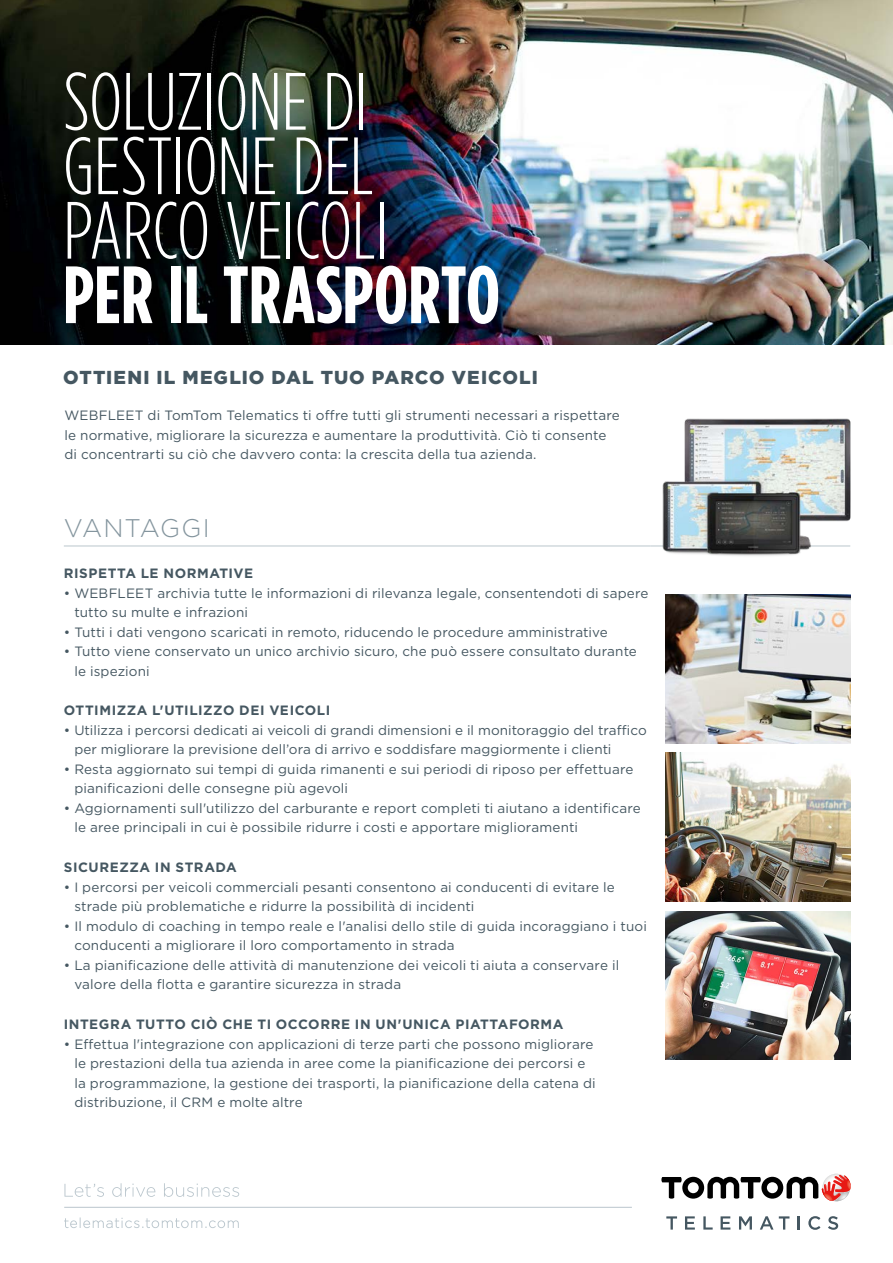
<style>
.page{position:relative;width:893px;height:1263px;background:#fff}
.page>*{position:absolute;margin:0;border:0;box-sizing:border-box;transform-origin:0 0}
.t1{font:300 81px/64.5px "Gotham Condensed";letter-spacing:-.005em;color:#fff}
.t2{font:700 81px "Gotham Condensed";color:#fff}
.t3{font:300 25.5px "Gotham";letter-spacing:.04em;color:#84959e}
.t4{font:900 18.75px "Gotham";letter-spacing:.055em;color:#455761}
.t5{font:13.5px/19.5px "Gotham";letter-spacing:.01em;color:#455761}
.t6{font:700 13.5px "Gotham";letter-spacing:.04em;color:#455761}
</style>
<div class="page">
<img style="left:0;top:0;width:893px;height:344px">
<svg style="left:64px;top:1217px;width:175px;height:11px"></svg>
<hr style="left:64px;top:1207px;width:568px;height:1px;background:#bac6cd">
<svg style="left:64px;top:1183px;width:175px;height:14px"></svg>
<svg style="left:666px;top:1216px;width:11px;height:13px"></svg>
<svg style="left:685px;top:1216px;width:10px;height:13px"></svg>
<svg style="left:703px;top:1216px;width:10px;height:13px"></svg>
<svg style="left:721px;top:1216px;width:9px;height:13px"></svg>
<svg style="left:739px;top:1216px;width:13px;height:13px"></svg>
<svg style="left:760px;top:1216px;width:13px;height:13px"></svg>
<svg style="left:779px;top:1216px;width:10px;height:13px"></svg>
<svg style="left:797px;top:1216px;width:3px;height:13px"></svg>
<svg style="left:808px;top:1216px;width:12px;height:14px"></svg>
<svg style="left:828px;top:1216px;width:10px;height:14px"></svg>
<svg style="left:661px;top:1174px;width:190px;height:28px"></svg>
<img style="left:665px;top:594px;width:185px;height:149px">
<img style="left:665px;top:753px;width:185px;height:148px">
<img style="left:665px;top:911px;width:185px;height:149px">
<hr style="left:64px;top:546px;width:587px;height:1px;background:#bac6cd">
<img style="left:645px;top:418px;width:206px;height:138px">
<h1 class="t1" style="left:63px;top:68px;width:327px">SOLUZIONE DI<br>GESTIONE DEL<br>PARCO VEICOLI</h1>
<h1 class="t2" style="left:63px;top:249px;width:438px">PER IL TRASPORTO</h1>
<h3 class="t4" style="left:63px;top:364px;width:476px">OTTIENI IL MEGLIO DAL TUO PARCO VEICOLI</h3>
<p class="t5" style="left:64px;top:405px;width:557px">WEBFLEET di TomTom Telematics ti offre tutti gli strumenti necessari a rispettare le normative, migliorare la sicurezza e aumentare la produttività. Ciò ti consente di concentrarti su ciò che davvero conta: la crescita della tua azienda.</p>
<h2 class="t3" style="left:64px;top:512px;width:147px">VANTAGGI</h2>
<p class="t6" style="left:64px;top:564px;width:191px">RISPETTA LE NORMATIVE</p>
<p class="t5" style="left:74px;top:583px;width:576px;text-indent:-11px">• WEBFLEET archivia tutte le informazioni di rilevanza legale, consentendoti di sapere tutto su multe e infrazioni</p>
<p class="t5" style="left:64px;top:622px;width:546px">• Tutti i dati vengono scaricati in remoto, riducendo le procedure amministrative</p>
<p class="t5" style="left:74px;top:641px;width:564px;text-indent:-11px">• Tutto viene conservato un unico archivio sicuro, che può essere consultato durante le ispezioni</p>
<p class="t6" style="left:64px;top:702px;width:268px">OTTIMIZZA L'UTILIZZO DEI VEICOLI</p>
<p class="t5" style="left:74px;top:720px;width:574px;text-indent:-11px">• Utilizza i percorsi dedicati ai veicoli di grandi dimensioni e il monitoraggio del traffico per migliorare la previsione dell’ora di arrivo e soddisfare maggiormente i clienti</p>
<p class="t5" style="left:74px;top:759px;width:561px;text-indent:-11px">• Resta aggiornato sui tempi di guida rimanenti e sui periodi di riposo per effettuare pianificazioni delle consegne più agevoli</p>
<p class="t5" style="left:74px;top:798px;width:568px;text-indent:-11px">• Aggiornamenti sull'utilizzo del carburante e report completi ti aiutano a identificare le aree principali in cui è possibile ridurre i costi e apportare miglioramenti</p>
<p class="t6" style="left:64px;top:859px;width:174px">SICUREZZA IN STRADA</p>
<p class="t5" style="left:74px;top:877px;width:542px;text-indent:-11px">• I percorsi per veicoli commerciali pesanti consentono ai conducenti di evitare le strade più problematiche e ridurre la possibilità di incidenti</p>
<p class="t5" style="left:74px;top:916px;width:574px;text-indent:-11px">• Il modulo di coaching in tempo reale e l'analisi dello stile di guida incoraggiano i tuoi conducenti a migliorare il loro comportamento in strada</p>
<p class="t5" style="left:74px;top:955px;width:546px;text-indent:-11px">• La pianificazione delle attività di manutenzione dei veicoli ti aiuta a conservare il valore della flotta e garantire sicurezza in strada</p>
<p class="t6" style="left:64px;top:1015px;width:501px">INTEGRA TUTTO CIÒ CHE TI OCCORRE IN UN'UNICA PIATTAFORMA</p>
<p class="t5" style="left:74px;top:1034px;width:523px;text-indent:-11px">• Effettua l'integrazione con applicazioni di terze parti che possono migliorare le prestazioni della tua azienda in aree come la pianificazione dei percorsi e la programmazione, la gestione dei trasporti, la pianificazione della catena di distribuzione, il CRM e molte altre</p>
</div>
